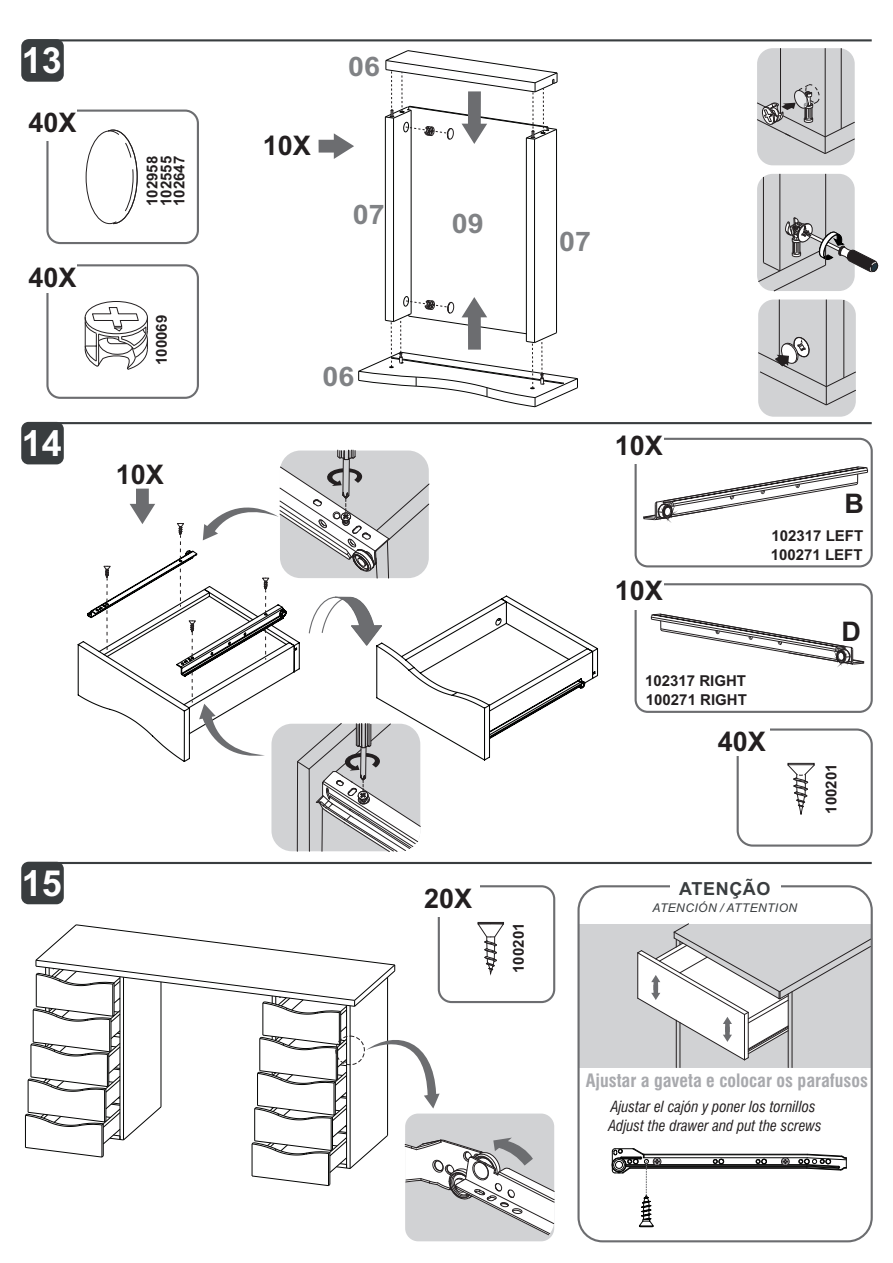
<style>
.page{position:relative;width:893px;height:1263px;background:#fff}
.page>*{position:absolute;margin:0;border:0;box-sizing:border-box;transform-origin:0 0}
.t1{font:700 36px "Arial";color:#fff}
.t2{font:700 27px "Arial";color:#231f20}
.t3{font:700 27px "Arial Narrow";color:#808285;scale:1.29 1}
.t4{font:700 condensed 18px "Swiss 721 BT";color:#a8a9ad}
.t5{font:700 18px "Arial";letter-spacing:.035em;color:#393d3f}
.t6{font:700 15px/13.5px "Arial";color:#231f20}
.t7{font:italic condensed 15px/19.6px "Swiss 721 BT";color:#231f20}
.t8{font:italic 12px "Arial";letter-spacing:.035em;color:#393d3f}
</style>
<div class="page">
<div style="left:757px;top:174px;width:98px;height:117px;background:#d1d2d4;border-radius:16px"></div>
<hr style="left:779px;top:174px;width:1px;height:97px;background:#231f20">
<hr style="left:825px;top:174px;width:1px;height:74px;background:#231f20">
<hr style="left:763px;top:177px;width:1px;height:86px;background:#231f20">
<svg style="left:757px;top:217px;width:121px;height:75px"></svg>
<div style="left:758px;top:299px;width:98px;height:118px;background:#d1d2d4;border-radius:16px"></div>
<hr style="left:826px;top:299px;width:1px;height:106px;background:#231f20">
<hr style="left:844px;top:300px;width:1px;height:78px;background:#231f20">
<hr style="left:779px;top:299px;width:1px;height:65px;background:#231f20">
<svg style="left:758px;top:336px;width:98px;height:70px"></svg>
<div style="left:757px;top:48px;width:98px;height:117px;background:#d1d2d4;border-radius:16px"></div>
<hr style="left:780px;top:48px;width:1px;height:67px;background:#231f20">
<hr style="left:825px;top:48px;width:1px;height:106px;background:#231f20">
<hr style="left:841px;top:48px;width:1px;height:81px;background:#231f20">
<svg style="left:757px;top:84px;width:98px;height:70px"></svg>
<hr style="left:28px;top:39px;width:844px;height:2px;background:#393d3f">
<div style="left:21px;top:39px;width:43px;height:43px;background:#393d3f;border-radius:7px"></div>
<hr style="left:28px;top:862px;width:844px;height:2px;background:#393d3f">
<div style="left:21px;top:862px;width:43px;height:42px;background:#393d3f;border-radius:7px"></div>
<hr style="left:28px;top:422px;width:844px;height:2px;background:#393d3f">
<div style="left:21px;top:422px;width:43px;height:42px;background:#393d3f;border-radius:7px"></div>
<svg style="left:77px;top:560px;width:99px;height:197px"></svg>
<svg style="left:103px;top:566px;width:8px;height:36px"></svg>
<svg style="left:107px;top:610px;width:1px;height:41px"></svg>
<hr style="left:393px;top:118px;width:1px;height:204px;background:#040504">
<hr style="left:385px;top:117px;width:1px;height:203px;background:#040504">
<hr style="left:411px;top:110px;width:1px;height:204px;background:#040504">
<hr style="left:556px;top:129px;width:1px;height:204px;background:#040504">
<hr style="left:534px;top:139px;width:1px;height:204px;background:#040504">
<hr style="left:526px;top:138px;width:1px;height:203px;background:#040504">
<svg style="left:319px;top:133px;width:35px;height:26px"></svg>
<svg style="left:358px;top:296px;width:220px;height:111px"></svg>
<svg style="left:385px;top:50px;width:173px;height:94px"></svg>
<div style="left:46px;top:264px;width:153px;height:135px;border:2px solid #6c6d70;border-radius:13px"></div>
<div style="left:44px;top:253px;width:33px;height:40px;background:#fff"></div>
<div style="left:85px;top:301px;width:63px;height:33px;border:1px solid #231f20;border-radius:50%"></div>
<svg style="left:84px;top:307px;width:64px;height:63px"></svg>
<div style="left:46px;top:110px;width:153px;height:134px;border:2px solid #6c6d70;border-radius:13px"></div>
<div style="left:44px;top:101px;width:33px;height:40px;background:#fff"></div>
<svg style="left:85px;top:129px;width:53px;height:95px"></svg>
<svg style="left:130px;top:489px;width:25px;height:35px"></svg>
<svg style="left:643px;top:467px;width:225px;height:56px"></svg>
<svg style="left:651px;top:614px;width:213px;height:53px"></svg>
<div style="left:635px;top:583px;width:238px;height:130px;border:2px solid #6c6d70;border-radius:12px"></div>
<div style="left:630px;top:577px;width:33px;height:32px;background:#fff"></div>
<div style="left:635px;top:438px;width:238px;height:129px;border:2px solid #6c6d70;border-radius:12px"></div>
<div style="left:630px;top:432px;width:33px;height:32px;background:#fff"></div>
<div style="left:737px;top:728px;width:136px;height:119px;border:2px solid #6c6d70;border-radius:15px"></div>
<div style="left:735px;top:722px;width:34px;height:34px;background:#fff"></div>
<div style="left:788px;top:763px;width:26px;height:2px;border:1px solid #231f20"></div>
<svg style="left:787px;top:764px;width:28px;height:51px"></svg>
<div style="left:405px;top:1113px;width:149px;height:128px;background:#d1d2d4;border-radius:13px"></div>
<svg style="left:176px;top:450px;width:423px;height:402px"></svg>
<svg style="left:755px;top:1158px;width:12px;height:6px"></svg>
<svg style="left:713px;top:1158px;width:11px;height:6px"></svg>
<svg style="left:798px;top:1153px;width:49px;height:18px"></svg>
<hr style="left:626px;top:1166px;width:181px;height:1px;background:#040504">
<hr style="left:626px;top:1165px;width:181px;height:1px;background:#040504">
<hr style="left:626px;top:1164px;width:181px;height:1px;background:#040504">
<hr style="left:630px;top:1168px;width:177px;height:1px;background:#040504">
<hr style="left:630px;top:1167px;width:177px;height:1px;background:#040504">
<hr style="left:643px;top:1157px;width:164px;height:1px;background:#040504">
<hr style="left:644px;top:1154px;width:163px;height:1px;background:#040504">
<svg style="left:611px;top:1148px;width:49px;height:79px"></svg>
<svg style="left:781px;top:1157px;width:8px;height:9px"></svg>
<svg style="left:783px;top:1158px;width:5px;height:7px"></svg>
<svg style="left:25px;top:923px;width:530px;height:312px"></svg>
<div style="left:478px;top:922px;width:26px;height:2px;border:1px solid #231f20"></div>
<div style="left:579px;top:924px;width:293px;height:143px;background:#d1d2d4"></div>
<hr style="left:792px;top:992px;width:1px;height:75px;background:#231f20">
<hr style="left:788px;top:994px;width:1px;height:73px;background:#231f20">
<hr style="left:676px;top:1020px;width:1px;height:47px;background:#231f20">
<hr style="left:680px;top:1022px;width:1px;height:45px;background:#231f20">
<svg style="left:637px;top:923px;width:233px;height:137px"></svg>
<div style="left:577px;top:885px;width:296px;height:357px;border:2px solid #6c6d70;border-radius:24px"></div>
<div style="left:670px;top:882px;width:110px;height:26px;background:#fff"></div>
<div style="left:438px;top:885px;width:117px;height:118px;border:2px solid #6c6d70;border-radius:13px"></div>
<div style="left:426px;top:877px;width:54px;height:40px;background:#fff"></div>
<h1 class="t1" style="left:22px;top:47px;width:42px">13</h1>
<h2 class="t2" style="left:29px;top:113px;width:50px">40X</h2>
<h2 class="t2" style="left:29px;top:267px;width:50px">40X</h2>
<h1 class="t1" style="left:22px;top:430px;width:42px">14</h1>
<p class="t6" style="left:147px;top:206px;width:52px;text-align:justify;rotate:-90deg">102958<br>102555<br>102647</p>
<p class="t6" style="left:156px;top:365px;width:52px;rotate:-90deg">100069</p>
<h2 class="t2" style="left:116px;top:465px;width:50px">10X</h2>
<h1 class="t1" style="left:22px;top:869px;width:42px">15</h1>
<h2 class="t2" style="left:263px;top:135px;width:50px">10X</h2>
<h2 class="t3" style="left:348px;top:56px;width:26px">06</h2>
<h2 class="t3" style="left:353px;top:205px;width:26px">07</h2>
<h2 class="t3" style="left:452px;top:213px;width:26px">09</h2>
<h2 class="t3" style="left:559px;top:232px;width:26px">07</h2>
<h2 class="t3" style="left:322px;top:366px;width:26px">06</h2>
<h2 class="t2" style="left:424px;top:888px;width:50px">20X</h2>
<p class="t6" style="left:513px;top:973px;width:52px;rotate:-90deg">100201</p>
<h2 class="t2" style="left:615px;top:435px;width:50px">10X</h2>
<h2 class="t2" style="left:615px;top:581px;width:50px">10X</h2>
<p class="t6" style="left:645px;top:672px;width:103px;line-height:18.9px">102317 RIGHT<br>100271 RIGHT</p>
<h2 class="t2" style="left:844px;top:493px;width:21px">B</h2>
<p class="t6" style="left:771px;top:527px;width:94px;line-height:18.9px">102317 LEFT<br>100271 LEFT</p>
<h2 class="t2" style="left:842px;top:622px;width:21px">D</h2>
<h2 class="t2" style="left:718px;top:732px;width:50px">40X</h2>
<p class="t5" style="left:679px;top:882px;width:93px">ATENÇÃO</p>
<p class="t8" style="left:653px;top:903px;width:146px">ATENCIÓN / ATTENTION</p>
<p class="t6" style="left:826px;top:814px;width:52px;rotate:-90deg">100201</p>
<p class="t4" style="left:586px;top:1073px;width:284px">Ajustar a gaveta e colocar os parafusos</p>
<p class="t7" style="left:608px;top:1098px;width:215px">Ajustar el cajón y poner los tornillos<br>Adjust the drawer and put the screws</p>
</div>
